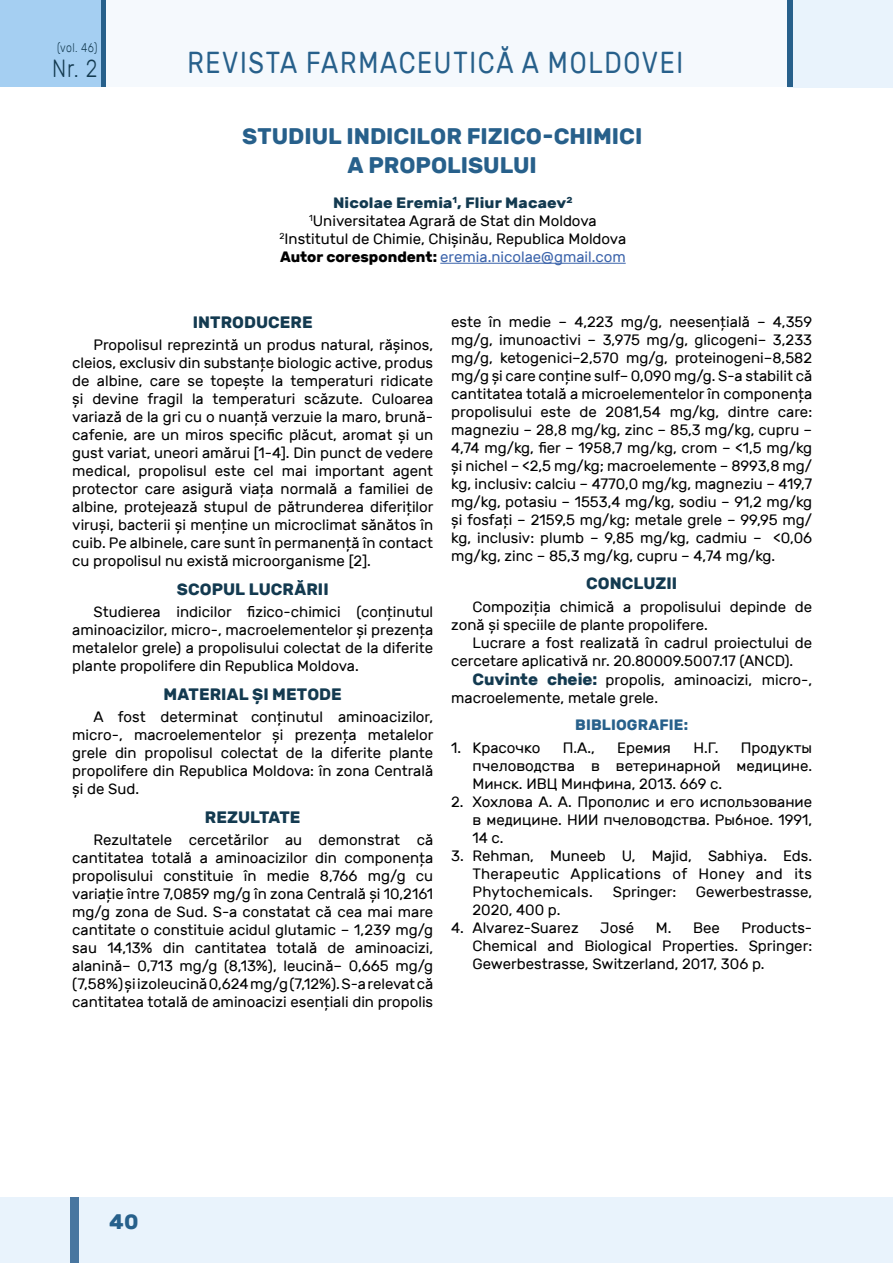
<style>
.page{position:relative;width:893px;height:1263px;background:#fff}
.page>*{position:absolute;margin:0;border:0;box-sizing:border-box;transform-origin:0 0}
.t1{font:30.3px "Rubik";letter-spacing:.07em;color:#27608b;scale:.83 1}
.t2{font:300 24.9px "Rubik";color:#133a50;scale:.83 1}
.t3{font:700 22.5px/28.5px "Rubik";color:#27608b;text-align:center}
.t4{font:700 21px "Rubik";color:#27608b}
.t5{font:700 16.5px "Rubik";letter-spacing:.005em;color:#133a50}
.t6{font:15px/18px "Rubik";color:#000;text-align:justify}
.t7{font:700 15px "Rubik";letter-spacing:.01em;color:#27608b}
.t8{font:300 12.6px "Rubik";color:#133a50;scale:.83 1}
.s1{font-weight:700;color:#133a50}
.s2{font-weight:700}
.s3{color:#3c64ab}
.s4{font-weight:700;font-size:16.5px;color:#133a50}
</style>
<div class="page">
<div style="left:89px;top:0;width:716px;height:87px;background:#f5f9fd"></div>
<div style="left:0;top:1197px;width:893px;height:66px;background:#e9f3fc"></div>
<div style="left:70px;top:1197px;width:8px;height:66px;background:#4876a0"></div>
<div style="left:788px;top:0;width:105px;height:87px;background:#e9f3fc"></div>
<div style="left:788px;top:0;width:5px;height:87px;background:#27608b"></div>
<div style="left:101px;top:0;width:5px;height:87px;background:#27608b"></div>
<div style="left:0;top:0;width:101px;height:87px;background:#a5cff2"></div>
<hr style="left:440px;top:263px;width:186px;height:1px;background:#3c64ab">
<p class="t8" style="left:57px;top:41px;width:50px">(vol. 46)</p>
<h2 class="t2" style="left:52px;top:55px;width:56px">Nr. 2</h2>
<h1 class="t1" style="left:187px;top:46px;width:599px">REVISTA FARMACEUTICĂ A MOLDOVEI</h1>
<h3 class="t3" style="left:242px;top:122px;width:402px">STUDIUL INDICILOR FIZICO-CHIMICI<br>A PROPOLISULUI</h3>
<p class="t6" style="left:279px;top:194px;width:348px;text-align:center"><span class="s1">Nicolae Eremia</span><sup>1</sup><span class="s1">, Fliur Macaev</span><sup>2<br></sup><sup>1</sup>Universitatea Agrară de Stat din Moldova <sup>2</sup>Institutul de Chimie, Chișinău, Republica Moldova <span class="s2">Autor corespondent:</span> <span class="s3">eremia.nicolae@gmail.com</span></p>
<p class="t5" style="left:193px;top:313px;width:122px">INTRODUCERE</p>
<p class="t6" style="left:72px;top:336px;width:363px;text-indent:21px">Propolisul reprezintă un produs natural, rășinos, cleios, exclusiv din substanţe biologic active, produs de albine, care se topește la temperaturi ridicate și devine fragil la temperaturi scăzute. Culoarea variază de la gri cu o nuanţă verzuie la maro, brună&shy;cafenie, are un miros specific plăcut, aromat și un gust variat, uneori amărui [1-4]. Din punct de vedere medical, propolisul este cel mai important agent protector care asigură viaţa normală a familiei de albine, protejează stupul de pătrunderea diferiţilor viruși, bacterii și menţine un microclimat sănătos în cuib. Pe albinele, care sunt în permanenţă în contact cu propolisul nu există microorganisme [2].</p>
<p class="t5" style="left:177px;top:580px;width:153px">SCOPUL LUCRĂRII</p>
<p class="t6" style="left:72px;top:603px;width:362px;text-indent:21px">Studierea indicilor fizico-chimici (conţinutul aminoacizilor, micro-, macroelementelor și prezenţa metalelor grele) a propolisului colectat de la diferite plante propolifere din Republica Moldova.</p>
<p class="t5" style="left:164px;top:685px;width:180px">MATERIAL ȘI METODE</p>
<p class="t6" style="left:72px;top:708px;width:363px;text-indent:21px">A fost determinat conţinutul aminoacizilor, micro-, macroelementelor și prezenţa metalelor grele din propolisul colectat de la diferite plante propolifere din Republica Moldova: în zona Centrală și de Sud.</p>
<p class="t5" style="left:205px;top:808px;width:97px">REZULTATE</p>
<p class="t6" style="left:72px;top:831px;width:362px;text-indent:21px">Rezultatele cercetărilor au demonstrat că cantitatea totală a aminoacizilor din componenţa propolisului constituie în medie 8,766 mg/g cu variaţie între 7,0859 mg/g în zona Centrală și 10,2161 mg/g zona de Sud. S-a constatat că cea mai mare cantitate o constituie acidul glutamic – 1,239 mg/g sau 14,13% din cantitatea totală de aminoacizi, alanină– 0,713 mg/g (8,13%), leucină– 0,665 mg/g (7,58%) și izoleucină 0,624 mg/g (7,12%). S-a relevat că cantitatea totală de aminoacizi esenţiali din propolis</p>
<p class="t6" style="left:451px;top:313px;width:362px">este în medie – 4,223 mg/g, neesenţială – 4,359 mg/g, imunoactivi – 3,975 mg/g, glicogeni– 3,233 mg/g, ketogenici–2,570 mg/g, proteinogeni–8,582 mg/g și care conţine sulf– 0,090 mg/g. S-a stabilit că cantitatea totală a microelementelor în componenţa propolisului este de 2081,54 mg/kg, dintre care: magneziu – 28,8 mg/kg, zinc – 85,3 mg/kg, cupru – 4,74 mg/kg, fier – 1958,7 mg/kg, crom – &lt;1,5 mg/kg și nichel – &lt;2,5 mg/kg; macroelemente – 8993,8 mg/ kg, inclusiv: calciu – 4770,0 mg/kg, magneziu – 419,7 mg/kg, potasiu – 1553,4 mg/kg, sodiu – 91,2 mg/kg și fosfaţi – 2159,5 mg/kg; metale grele – 99,95 mg/ kg, inclusiv: plumb – 9,85 mg/kg, cadmiu – &lt;0,06 mg/kg, zinc – 85,3 mg/kg, cupru – 4,74 mg/kg.</p>
<p class="t5" style="left:586px;top:574px;width:93px">CONCLUZII</p>
<p class="t6" style="left:451px;top:598px;width:362px;text-indent:21px">Compoziţia chimică a propolisului depinde de zonă și speciile de plante propolifere.</p>
<p class="t6" style="left:451px;top:634px;width:362px;text-indent:21px">Lucrare a fost realizată în cadrul proiectului de cercetare aplicativă nr. 20.80009.5007.17 (ANCD).</p>
<p class="t6" style="left:451px;top:672px;width:362px;text-indent:21px"><span class="s4">Cuvinte cheie:</span> propolis, aminoacizi, micro-, macroelemente, metale grele.</p>
<p class="t7" style="left:575px;top:716px;width:114px">BIBLIOGRAFIE:</p>
<p class="t6" style="left:451px;top:739px;width:91px">1. Красочко</p>
<p class="t6" style="left:563px;top:739px;width:34px">П.А.,</p>
<p class="t6" style="left:617px;top:739px;width:55px">Еремия</p>
<p class="t6" style="left:693px;top:739px;width:27px">Н.Г.</p>
<p class="t6" style="left:472px;top:739px;width:341px;text-indent:268px">Продукты пчеловодства в ветеринарной медицине.<br>Минск. ИВЦ Минфина, 2013. 669 c.</p>
<p class="t6" style="left:472px;top:793px;width:341px;text-indent:-21px">2. Хохлова А. А. Прополис и его использование в медицине. НИИ пчеловодства. Рыбное. 1991, 14 с.</p>
<p class="t6" style="left:472px;top:847px;width:341px;text-indent:-21px">3. Rehman, Muneeb U, Majid, Sabhiya. Eds.<br>Therapeutic Applications of Honey and its Phytochemicals.</p>
<p class="t6" style="left:613px;top:883px;width:65px">Springer:</p>
<p class="t6" style="left:696px;top:883px;width:118px">Gewerbestrasse,</p>
<p class="t6" style="left:472px;top:901px;width:90px">2020, 400 p.</p>
<p class="t6" style="left:451px;top:919px;width:129px">4. Alvarez-Suarez</p>
<p class="t6" style="left:600px;top:919px;width:36px">José</p>
<p class="t6" style="left:656px;top:919px;width:65px">M. Bee</p>
<p class="t6" style="left:472px;top:919px;width:341px;text-indent:269px">Products-Chemical and Biological Properties. Springer:<br>Gewerbestrasse, Switzerland, 2017, 306 p.</p>
<h3 class="t4" style="left:109px;top:1209px;width:31px">40</h3>
</div>
